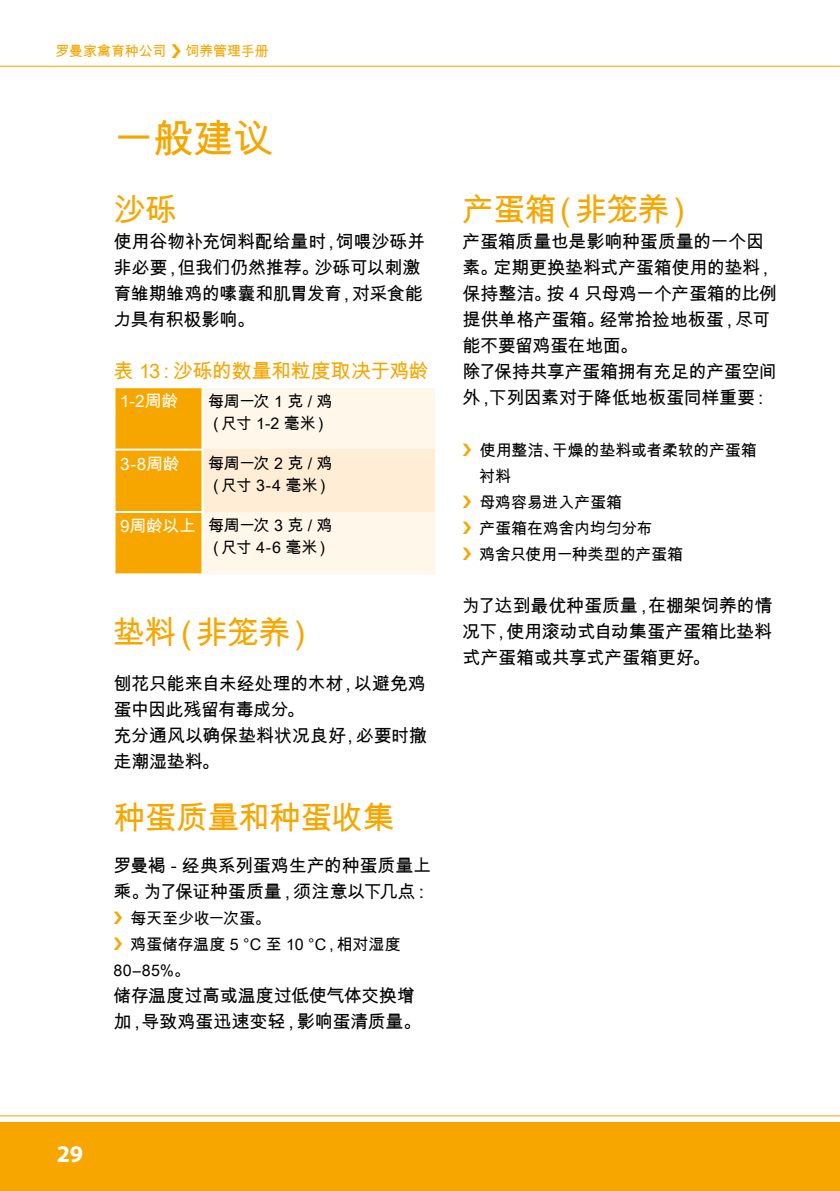
<style>
.page{position:relative;width:840px;height:1191px;background:#fff}
.page>*{position:absolute;margin:0;border:0;box-sizing:border-box;transform-origin:0 0}
.t1{font:40px "Arial Unicode MS";color:#f7a600}
.t2{font:32px "Arial Unicode MS";letter-spacing:-.03em;color:#f7a600}
.t3{font:700 24px "Myriad Pro";color:#fff}
.t4{font:20px "Arial Unicode MS";letter-spacing:-.02em;color:#f7a600}
.t5{font:18px/26px "Arial Unicode MS";letter-spacing:-.015em;color:#000}
.t6{font:17px "Arial Unicode MS";letter-spacing:-.015em;color:#fff}
.t7{font:16px/26px "Arial Unicode MS";letter-spacing:-.02em;color:#000}
.t8{font:14px "Arial Unicode MS";letter-spacing:-.005em;color:#f7a600}
.s1{font-size:17px;color:#fff}
</style>
<div class="page">
<hr style="left:0;top:66px;width:839px;height:1px;background:#f7a600">
<hr style="left:0;top:1115px;width:839px;height:1px;background:#f7a600">
<div style="left:0;top:1122px;width:839px;height:69px;background:#f7a600"></div>
<div style="left:115px;top:388px;width:86px;height:185px;background:#f7a600"></div>
<div style="left:203px;top:388px;width:232px;height:186px;background:#fff7ea"></div>
<div style="left:202px;top:449px;width:233px;height:63px;background:#ffeed5"></div>
<hr style="left:113px;top:448px;width:90px;height:2px;background:#fff">
<hr style="left:201px;top:450px;width:2px;height:61px;background:#fff">
<hr style="left:113px;top:511px;width:90px;height:2px;background:#fff">
<p class="t8" style="left:56px;top:41px;width:112px">罗曼家禽育种公司</p>
<p class="t8" style="left:185px;top:41px;width:85px">饲养管理手册</p>
<h1 class="t1" style="left:113px;top:110px;width:161px">一般建议</h1>
<h2 class="t2" style="left:113px;top:187px;width:65px">沙砾</h2>
<p class="t5" style="left:113px;top:228px;width:313px">使用谷物补充饲料配给量时，饲喂沙砾并非必要，但我们仍然推荐。沙砾可以刺激育雏期雏鸡的嗉囊和肌胃发育，对采食能力具有积极影响。</p>
<p class="t4" style="left:113px;top:357px;width:317px">表 13：沙砾的数量和粒度取决于鸡龄</p>
<p class="t6" style="left:120px;top:389px;width:60px">1-2周龄</p>
<p class="t7" style="left:208px;top:390px;width:126px;line-height:22px">每周一次 1 克 / 鸡（尺寸 1-2 毫米）</p>
<p class="t6" style="left:120px;top:451px;width:61px">3-8周龄</p>
<p class="t7" style="left:208px;top:452px;width:126px;line-height:22px">每周一次 2 克 / 鸡（尺寸 3-4 毫米）</p>
<p class="t7" style="left:120px;top:514px;width:214px;line-height:22px;text-align:right"><span class="s1">9周龄以上</span> 每周一次 3 克 / 鸡（尺寸 4-6 毫米）</p>
<h2 class="t2" style="left:113px;top:610px;width:204px">垫料（非笼养）</h2>
<p class="t5" style="left:113px;top:670px;width:315px">刨花只能来自未经处理的木材，以避免鸡蛋中因此残留有毒成分。<br>充分通风以确保垫料状况良好，必要时撤走潮湿垫料。</p>
<h2 class="t2" style="left:113px;top:794px;width:282px">种蛋质量和种蛋收集</h2>
<p class="t5" style="left:113px;top:852px;width:319px">罗曼褐 - 经典系列蛋鸡生产的种蛋质量上乘。为了保证种蛋质量，须注意以下几点：</p>
<p class="t7" style="left:130px;top:905px;width:142px">每天至少收一次蛋。</p>
<p class="t7" style="left:130px;top:931px;width:271px">鸡蛋储存温度 5 °C 至 10 °C，相对湿度</p>
<p class="t7" style="left:113px;top:957px;width:78px">80–85%。</p>
<p class="t5" style="left:113px;top:982px;width:309px">储存温度过高或温度过低使气体交换增加，导致鸡蛋迅速变轻，影响蛋清质量。</p>
<h2 class="t2" style="left:462px;top:187px;width:234px">产蛋箱（非笼养）</h2>
<p class="t5" style="left:462px;top:228px;width:316px">产蛋箱质量也是影响种蛋质量的一个因素。定期更换垫料式产蛋箱使用的垫料，保持整洁。按 4 只母鸡一个产蛋箱的比例提供单格产蛋箱。经常拾捡地板蛋，尽可能不要留鸡蛋在地面。<br>除了保持共享产蛋箱拥有充足的产蛋空间外，下列因素对于降低地板蛋同样重要：</p>
<p class="t7" style="left:479px;top:437px;width:278px">使用整洁、干燥的垫料或者柔软的产蛋箱衬料<br>母鸡容易进入产蛋箱<br>产蛋箱在鸡舍内均匀分布<br>鸡舍只使用一种类型的产蛋箱</p>
<p class="t5" style="left:462px;top:592px;width:311px;text-align:justify">为了达到最优种蛋质量，在棚架饲养的情况下，使用滚动式自动集蛋产蛋箱比垫料式产蛋箱或共享式产蛋箱更好。</p>
<h3 class="t3" style="left:57px;top:1138px;width:28px">29</h3>
</div>
